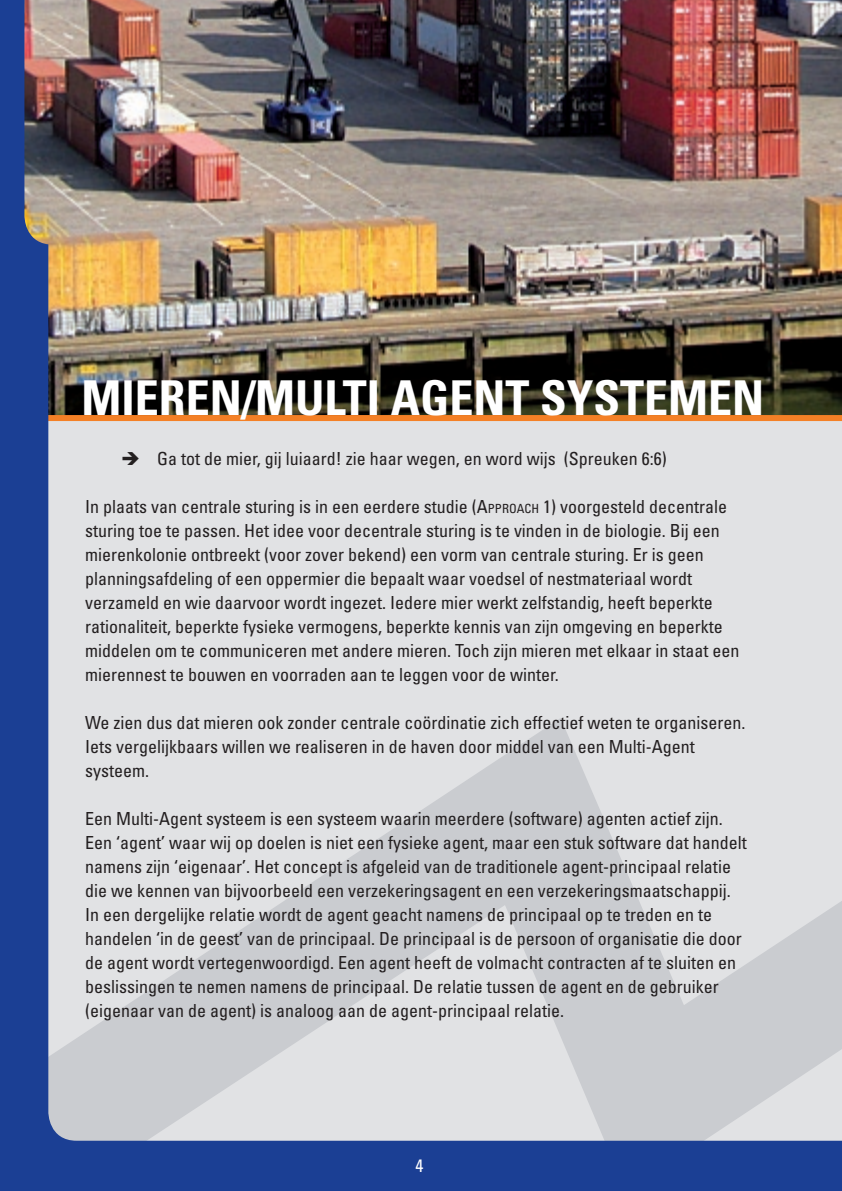
<style>
.page{position:relative;width:842px;height:1191px;background:#fff}
.page>*{position:absolute;margin:0;border:0;box-sizing:border-box;transform-origin:0 0}
.t1{font:700 condensed 48px "Univers LT Std";color:#fff}
.t2{font:condensed 18px/24px "Univers LT Std";color:#231f20}
.t3{font:condensed 18px "Univers LT Std";color:#fff}
.s1{font-style:inherit}
.s2{font-size:12.6px}
</style>
<div class="page">
<img style="left:0;top:0;width:841px;height:1191px">
<svg style="left:841px;top:0;width:1px;height:1191px"></svg>
<svg style="left:140px;top:465px;width:18px;height:1px"></svg>
<h1 class="t1" style="left:82px;top:368px;width:684px">MIEREN/MULTI AGENT SYSTEMEN</h1>
<p class="t2" style="left:121px;top:446px;width:547px">➔ Ga tot de mier, gij luiaard! zie haar wegen, en word wijs (Spreuken 6:6)</p>
<p class="t2" style="left:85px;top:494px;width:656px">In plaats van centrale sturing is in een eerdere studie (<span class="s1">A</span><span class="s2">PPROACH</span> 1) voorgesteld decentrale sturing toe te passen. Het idee voor decentrale sturing is te vinden in de biologie. Bij een mierenkolonie ontbreekt (voor zover bekend) een vorm van centrale sturing. Er is geen planningsafdeling of een oppermier die bepaalt waar voedsel of nestmateriaal wordt verzameld en wie daarvoor wordt ingezet. Iedere mier werkt zelfstandig, heeft beperkte rationaliteit, beperkte fysieke vermogens, beperkte kennis van zijn omgeving en beperkte middelen om te communiceren met andere mieren. Toch zijn mieren met elkaar in staat een mierennest te bouwen en voorraden aan te leggen voor de winter.</p>
<p class="t2" style="left:85px;top:710px;width:662px">We zien dus dat mieren ook zonder centrale coördinatie zich effectief weten te organiseren.<br>Iets vergelijkbaars willen we realiseren in de haven door middel van een Multi-Agent systeem.</p>
<p class="t2" style="left:85px;top:806px;width:663px">Een Multi-Agent systeem is een systeem waarin meerdere (software) agenten actief zijn.<br>Een ‘agent’ waar wij op doelen is niet een fysieke agent, maar een stuk software dat handelt namens zijn ‘eigenaar’. Het concept is afgeleid van de traditionele agent-principaal relatie die we kennen van bijvoorbeeld een verzekeringsagent en een verzekeringsmaatschappij.<br>In een dergelijke relatie wordt de agent geacht namens de principaal op te treden en te handelen ‘in de geest’ van de principaal. De principaal is de persoon of organisatie die door de agent wordt vertegenwoordigd. Een agent heeft de volmacht contracten af te sluiten en beslissingen te nemen namens de principaal. De relatie tussen de agent en de gebruiker (eigenaar van de agent) is analoog aan de agent-principaal relatie.</p>
<p class="t3" style="left:416px;top:1154px;width:9px">4</p>
</div>
